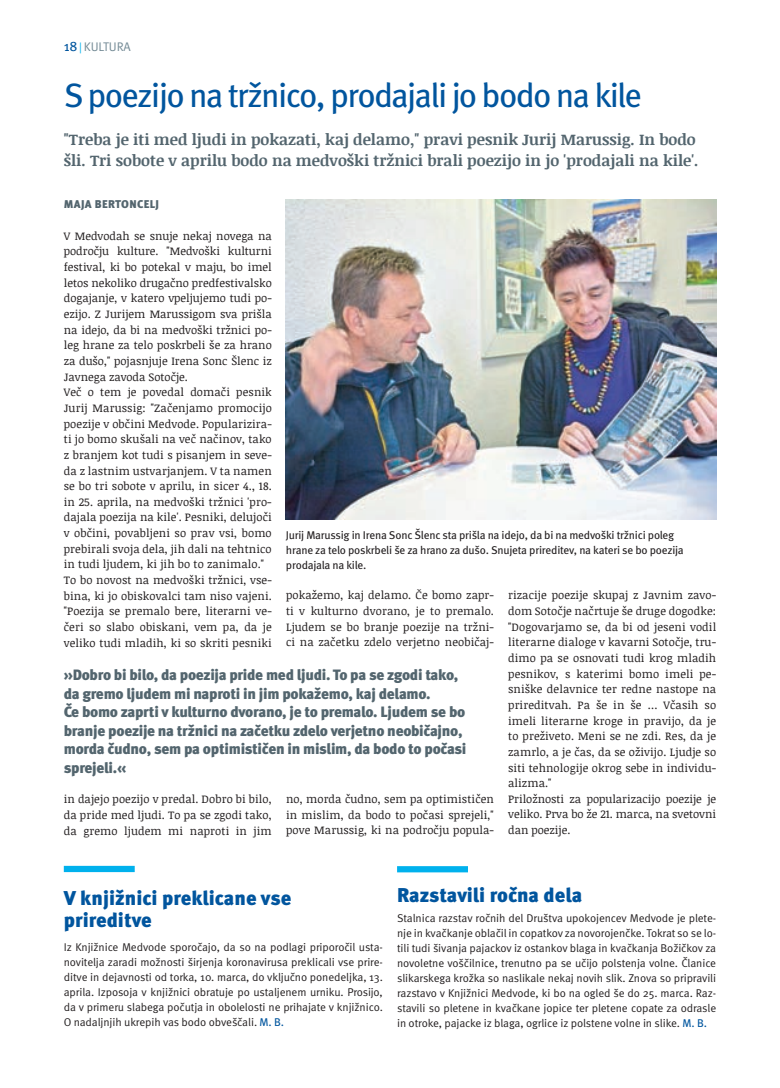
<style>
.page{position:relative;width:780px;height:1088px;background:#fff}
.page>*{position:absolute;margin:0;border:0;box-sizing:border-box;transform-origin:0 0}
.t1{font:33.75px "Meta Pro";letter-spacing:-.05em;color:#01559e}
.t2{font:900 20px/22.5px "Meta Pro";color:#01559e}
.t3{font:700 15.62px/20.6px "Noticia Text";color:#53656e}
.t4{font:900 15px/18.5px "Meta Pro";letter-spacing:-.02em;color:#53656e}
.t5{font:12.5px "Meta Pro";letter-spacing:-.01em;color:#738a95}
.t6{font:11.25px/15.6px "Noticia Text";letter-spacing:.01em;color:#231f20;text-align:justify}
.t7{font:11.25px/15px "Meta Pro";letter-spacing:-.01em;color:#231f20;text-align:justify}
.t8{font:11.25px/15px "Meta Pro";letter-spacing:-.02em;color:#231f20}
.t9{font:900 11.25px "Meta Pro";letter-spacing:.03em;color:#53656e}
.s1{font-size:13.75px;color:#01559e}
.s2{font-size:11.25px;color:#00b1ed}
.s3{color:#01559e}
</style>
<div class="page">
<div style="left:64px;top:866px;width:71px;height:6px;background:#00b1ed"></div>
<div style="left:397px;top:866px;width:71px;height:6px;background:#00b1ed"></div>
<img style="left:286px;top:200px;width:430px;height:320px">
<p class="t5" style="left:64px;top:39px;width:69px"><span class="s1">18</span> <span class="s2">|</span> KULTURA</p>
<h1 class="t1" style="left:64px;top:74px;width:579px">S poezijo na tržnico, prodajali jo bodo na kile</h1>
<h3 class="t3" style="left:64px;top:129px;width:636px">"Treba je iti med ljudi in pokazati, kaj delamo," pravi pesnik Jurij Marussig. In bodo šli. Tri sobote v aprilu bodo na medvoški tržnici brali poezijo in jo 'prodajali na kile'.</h3>
<p class="t9" style="left:64px;top:197px;width:97px">MAJA BERTONCELJ</p>
<p class="t6" style="left:64px;top:228px;width:209px;text-align:left">V Medvodah se snuje nekaj novega na področju kulture. "Medvoški kulturni festival, ki bo potekal v maju, bo imel letos nekoliko drugačno predfestivalsko dogajanje, v katero vpeljujemo tudi po&shy;ezijo. Z Jurijem Marussigom sva prišla na idejo, da bi na medvoški tržnici po&shy;leg hrane za telo poskrbeli še za hrano za dušo," pojasnjuje Irena Sonc Šlenc iz Javnega zavoda Sotočje.<br>Več o tem je povedal domači pesnik Jurij Marussig: "Začenjamo promocijo poezije v občini Medvode. Popularizira&shy;ti jo bomo skušali na več načinov, tako z branjem kot tudi s pisanjem in seve&shy;da z lastnim ustvarjanjem. V ta namen se bo tri sobote v aprilu, in sicer 4., 18. in 25. aprila, na medvoški tržnici 'pro&shy;dajala poezija na kile'. Pesniki, delujoči v občini, povabljeni so prav vsi, bomo prebirali svoja dela, jih dali na tehtnico in tudi ljudem, ki jih bo to zanimalo." To bo novost na medvoški tržnici, vse&shy;bina, ki jo obiskovalci tam niso vajeni. "Poezija se premalo bere, literarni ve&shy;čeri so slabo obiskani, vem pa, da je veliko tudi mladih, ki so skriti pesniki</p>
<p class="t8" style="left:286px;top:528px;width:399px">Jurij Marussig in Irena Sonc Šlenc sta prišla na idejo, da bi na medvoški tržnici poleg hrane za telo poskrbeli še za hrano za dušo. Snujeta prireditev, na kateri se bo poezija prodajala na kile.</p>
<p class="t6" style="left:286px;top:587px;width:209px">pokažemo, kaj delamo. Če bomo zapr&shy;ti v kulturno dvorano, je to premalo.<br>Ljudem se bo branje poezije na tržni&shy;ci na začetku zdelo verjetno neobičaj-</p>
<p class="t6" style="left:508px;top:587px;width:209px;text-align:left">rizacije poezije skupaj z Javnim zavo&shy;dom Sotočje načrtuje še druge dogodke: "Dogovarjamo se, da bi od jeseni vodil literarne dialoge v kavarni Sotočje, tru&shy;dimo pa se osnovati tudi krog mladih pesnikov, s katerimi bomo imeli pe&shy;sniške delavnice ter redne nastope na prireditvah. Pa še in še … Včasih so imeli literarne kroge in pravijo, da je to preživeto. Meni se ne zdi. Res, da je zamrlo, a je čas, da se oživijo. Ljudje so siti tehnologije okrog sebe in individu&shy;alizma."<br>Priložnosti za popularizacijo poezije je veliko. Prva bo že 21. marca, na svetovni dan poezije.</p>
<p class="t4" style="left:64px;top:666px;width:404px">»Dobro bi bilo, da poezija pride med ljudi. To pa se zgodi tako, da gremo ljudem mi naproti in jim pokažemo, kaj delamo.<br>Če bomo zaprti v kulturno dvorano, je to premalo. Ljudem se bo branje poezije na tržnici na začetku zdelo verjetno neobičajno, morda čudno, sem pa optimističen in mislim, da bodo to počasi sprejeli.«</p>
<p class="t6" style="left:286px;top:791px;width:209px">no, morda čudno, sem pa optimističen in mislim, da bodo to počasi sprejeli," pove Marussig, ki na področju popula-</p>
<p class="t6" style="left:64px;top:791px;width:209px">in dajejo poezijo v predal. Dobro bi bilo, da pride med ljudi. To pa se zgodi tako, da gremo ljudem mi naproti in jim</p>
<h2 class="t2" style="left:64px;top:887px;width:229px">V knjižnici preklicane vse prireditve</h2>
<p class="t7" style="left:64px;top:940px;width:320px">Iz Knjižnice Medvode sporočajo, da so na podlagi priporočil usta&shy;novitelja zaradi možnosti širjenja koronavirusa preklicali vse prire&shy;ditve in dejavnosti od torka, 10. marca, do vključno ponedeljka, 13. aprila. Izposoja v knjižnici obratuje po ustaljenem urniku. Prosijo, da v primeru slabega počutja in obolelosti ne prihajate v knjižnico.<br>O nadaljnjih ukrepih vas bodo obveščali. <span class="s3">M. B.</span></p>
<h2 class="t2" style="left:397px;top:884px;width:187px">Razstavili ročna dela</h2>
<p class="t7" style="left:397px;top:911px;width:320px">Stalnica razstav ročnih del Društva upokojencev Medvode je plete&shy;nje in kvačkanje oblačil in copatkov za novorojenčke. Tokrat so se lo&shy;tili tudi šivanja pajackov iz ostankov blaga in kvačkanja Božičkov za novoletne voščilnice, trenutno pa se učijo polstenja volne. Članice slikarskega krožka so naslikale nekaj novih slik. Znova so pripravili razstavo v Knjižnici Medvode, ki bo na ogled še do 25. marca. Raz&shy;stavili so pletene in kvačkane jopice ter pletene copate za odrasle in otroke, pajacke iz blaga, ogrlice iz polstene volne in slike. <span class="s3">M. B.</span></p>
</div>
